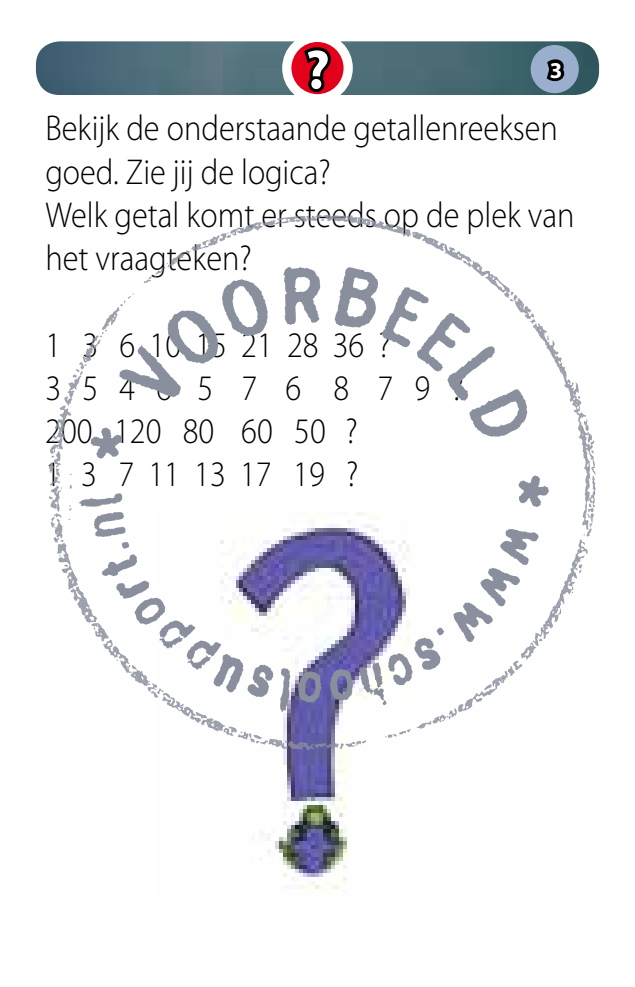
<style>
.page{position:relative;width:635px;height:987px;background:#fff}
.page>*{position:absolute;margin:0;border:0;box-sizing:border-box;transform-origin:0 0}
.t1{font:700 55.6px "Myriad Pro";color:#fff}
.t2{font:300 36px/43.2px "Myriad Pro";color:#000;scale:.9 1}
.t3{font:700 22.8px "Myriad Pro";color:#fff}
</style>
<div class="page">
<img style="left:36px;top:41px;width:563px;height:54px">
<div style="left:531px;top:45px;width:48px;height:48px;background:#99afcd;border-radius:50%"></div>
<svg style="left:546px;top:59px;width:19px;height:23px"></svg>
<svg style="left:287px;top:37px;width:61px;height:62px"></svg>
<div style="left:282px;top:33px;width:71px;height:70px;border:9px solid #fff;border-radius:50%"></div>
<svg style="left:300px;top:44px;width:34px;height:51px;background:#88121f"></svg>
<img style="left:267px;top:815px;width:80px;height:74px">
<img style="left:49px;top:215px;width:547px;height:600px">
<h1 class="t1" style="left:305px;top:33px;width:26px">?</h1>
<p class="t3" style="left:550px;top:55px;width:14px">3</p>
<p class="t2" style="left:45px;top:107px;width:590px">Bekijk de onderstaande getallenreeksen goed. Zie jij de logica?<br>Welk getal komt er steeds op de plek van het vraagteken?</p>
<p class="t2" style="left:45px;top:323px;width:467px">1 3 6 10 15 21 28 36 ?<br>3 5 4 6 5 7 6 8 7 9 ?<br>200 120 80 60 50 ?<br>1 3 7 11 13 17 19 ?</p>
</div>
